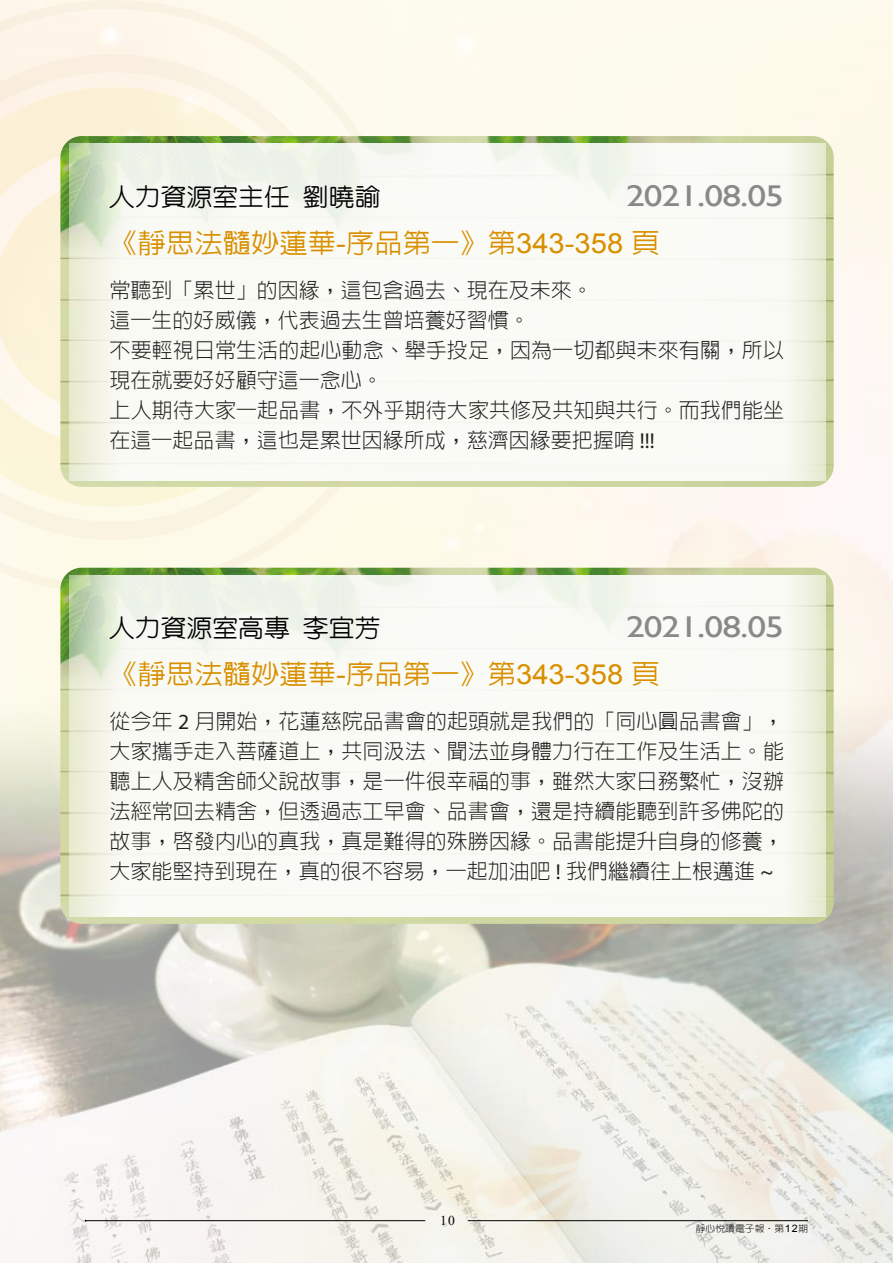
<style>
.page{position:relative;width:893px;height:1263px;background:#fff}
.page>*{position:absolute;margin:0;border:0;box-sizing:border-box;transform-origin:0 0}
.t1{font:30px "Gill Sans";letter-spacing:-.025em;color:#898989;scale:1.25 1}
.t2{font:500 27px "AR Hei B5";color:#d88f00;scale:1.05 1}
.t3{font:500 24.45px "AR Yuan B5";color:#000;scale:1.06 1}
.t4{font:300 21px/30px "AR Hei B5";color:#1f1e1d}
.t5{font:13.5px "Times New Roman";color:#000}
.t6{font:300 9.3px "AR Hei B5";letter-spacing:.01em;color:#000;scale:1.05 1}
.s1{font-family:"Arial";font-weight:400;font-size:27.75px}
.s2{font-family:"Myriad Pro";font-weight:400;font-size:21.6px}
.s3{font-family:"AR Yuan B5";font-weight:700}
.s4{font-family:"Arial";font-weight:400;font-size:10.2px}
</style>
<div class="page">
<img style="left:0;top:692px;width:893px;height:571px">
<hr style="left:86px;top:1220px;width:339px;height:1px;background:#000">
<hr style="left:468px;top:1220px;width:340px;height:1px;background:#000">
<svg style="left:0;top:0;width:410px;height:594px;background:#fcf6e4"></svg>
<img style="left:60px;top:136px;width:774px;height:351px">
<img style="left:69px;top:144px;width:756px;height:336px">
<img style="left:60px;top:568px;width:774px;height:356px">
<img style="left:69px;top:575px;width:756px;height:342px">
<p class="t3" style="left:109px;top:184px;width:172px">人力資源室主任</p>
<p class="t3" style="left:303px;top:184px;width:75px">劉曉諭</p>
<h1 class="t1" style="left:626px;top:178px;width:128px">2021.08.05</h1>
<p class="t2" style="left:109px;top:229px;width:526px">《靜思法髓妙蓮華<span class="s1">-</span>序品第一》第<span class="s1">343-358</span> 頁</p>
<p class="t4" style="left:110px;top:275px;width:676px">常聽到「累世」的因緣，這包含過去、現在及未來。<br>這一生的好威儀，代表過去生曾培養好習慣。<br>不要輕視日常生活的起心動念、舉手投足，因為一切都與未來有關，所以現在就要好好顧守這一念心。<br>上人期待大家一起品書，不外乎期待大家共修及共知與共行。而我們能坐在這一起品書，這也是累世因緣所成，慈濟因緣要把握唷 <span class="s2">!!!</span></p>
<p class="t3" style="left:109px;top:615px;width:172px">人力資源室高專</p>
<p class="t3" style="left:303px;top:615px;width:75px">李宜芳</p>
<h1 class="t1" style="left:626px;top:609px;width:128px">2021.08.05</h1>
<p class="t2" style="left:109px;top:660px;width:526px">《靜思法髓妙蓮華<span class="s1">-</span>序品第一》第<span class="s1">343-358</span> 頁</p>
<p class="t4" style="left:110px;top:706px;width:676px;text-align:justify">從今年 <span class="s2">2</span> 月開始，花蓮慈院品書會的起頭就是我們的「同心圓品書會「，大家攜手走入菩薩道上，共同汲法、聞法並身體力行在工作及生活上。能聽上人及精舍師父說故事，是一件很幸福的事，雖然大家日務繁忙，沒辦法經常回去精舍，但透過志工早會、品書會，還是持續能聽到許多佛陀的故事，啟發內心的真我，真是難得的殊勝因緣。品書能提升自身的修養，大家能堅持到現在，真的很不容易，一起加油吧 <span class="s2">!</span> 我們繼續往上根邁進 <span class="s2">~</span></p>
<p class="t5" style="left:440px;top:1211px;width:16px">10</p>
<p class="t6" style="left:696px;top:1223px;width:109px">靜心悅讀電子報<span class="s3">．</span>第<span class="s4">12</span>期</p>
</div>
